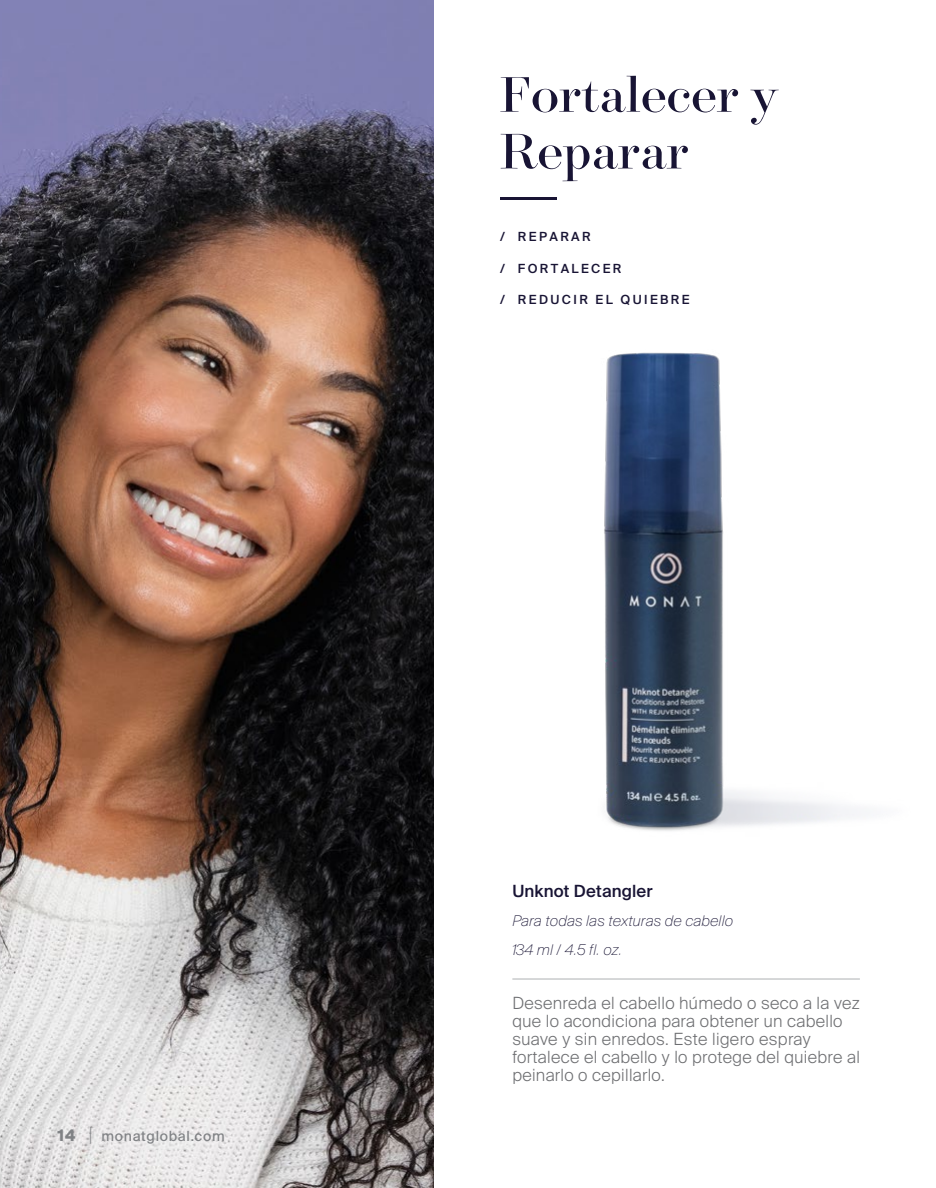
<style>
.page{position:relative;width:936px;height:1188px;background:#fff}
.page>*{position:absolute;margin:0;border:0;box-sizing:border-box;transform-origin:0 0}
.t1{font:56.8px/56.8px "Surveyor Fine";color:#181434}
.t2{font:300 16.8px/18px "Suisse Intl";letter-spacing:.02em;color:#6d6e71}
.t3{font:500 16.8px "Suisse Intl";letter-spacing:.01em;color:#181434}
.t4{font:italic 100 14.6px/29.2px "Suisse Intl";letter-spacing:.01em;color:#181434}
.t5{font:14px "Suisse Intl";letter-spacing:.05em;color:#808285}
.t6{font:500 12.6px "Suisse Intl";letter-spacing:.19em;color:#181434}
.s1{font-weight:700;font-size:16px}
.s2{font-family:"Brandon Grotesque";font-weight:700;font-size:16px}
</style>
<div class="page">
<img style="left:604px;top:352px;width:263px;height:479px">
<img style="left:0;top:0;width:434px;height:1188px">
<hr style="left:500px;top:197px;width:57px;height:3px;background:#181434">
<hr style="left:512px;top:978px;width:348px;height:2px;background:#b1b4b6">
<p class="t5" style="left:58px;top:1128px;width:169px"><span class="s1">14</span> <span class="s2">|</span> monatglobal.com</p>
<h1 class="t1" style="left:500px;top:65px;width:279px">Fortalecer y<br>Reparar</h1>
<p class="t6" style="left:500px;top:230px;width:92px">/ REPARAR</p>
<p class="t6" style="left:500px;top:261px;width:123px">/ FORTALECER</p>
<p class="t6" style="left:500px;top:292px;width:191px">/ REDUCIR EL QUIEBRE</p>
<p class="t3" style="left:512px;top:882px;width:142px">Unknot Detangler</p>
<p class="t4" style="left:512px;top:907px;width:222px">Para todas las texturas de cabello<br>134 ml / 4.5 fl. oz.</p>
<p class="t2" style="left:512px;top:994px;width:349px">Desenreda el cabello húmedo o seco a la vez que lo acondiciona para obtener un cabello suave y sin enredos. Este ligero espray fortalece el cabello y lo protege del quiebre al peinarlo o cepillarlo.</p>
</div>
